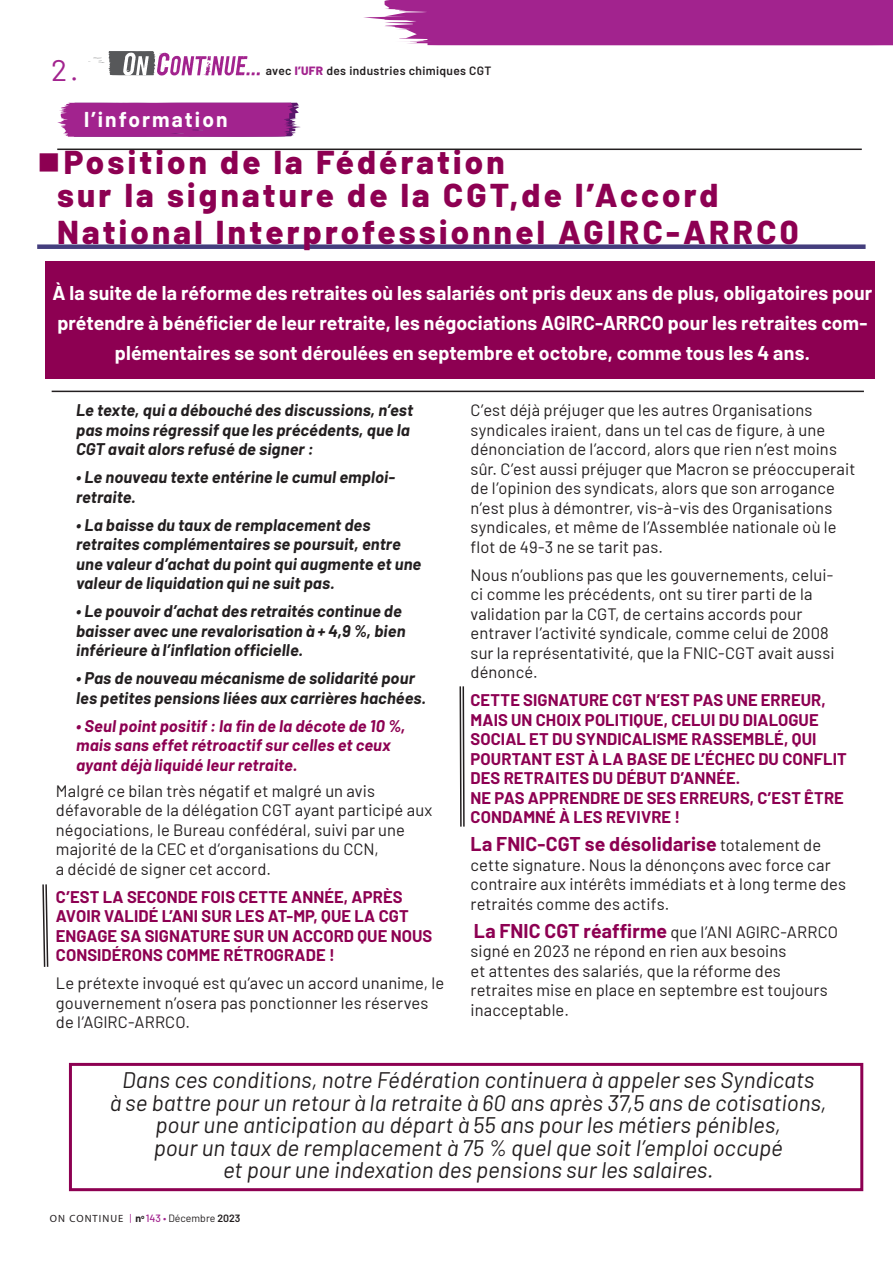
<style>
.page{position:relative;width:893px;height:1263px;background:#fff}
.page>*{position:absolute;margin:0;border:0;box-sizing:border-box;transform-origin:0 0}
.t1{font:800 33px/33px "Barlow";letter-spacing:.1em;color:#8d0052}
.t2{font:30px "Barlow";color:#a2238e}
.chapeau_article{font:italic 22.5px/22.5px "Barlow";color:#231f20;text-align:center}
.titre_rubrique{font:700 21px "Barlow";letter-spacing:.1em;color:#fff}
.chapeau_article-2{font:700 19.5px/30px "Barlow";letter-spacing:.005em;color:#fff;text-align:center}
.chapeau_article-3{font:700 19.5px "Barlow";letter-spacing:.005em;color:#8d0052}
.chapeau_article-4{font:16.5px/19.5px "Barlow";letter-spacing:.005em;color:#231f20}
.chapeau_article-5{font:italic 700 16.5px/19.5px "Barlow";letter-spacing:.01em;color:#231f20}
.chapeau_article-6{font:700 16.5px/19.5px "Barlow";letter-spacing:.005em;color:#8d0052}
.chapeau_article-7{font:italic 700 16.5px/19.5px "Barlow";letter-spacing:.005em;color:#8d0052}
.t3{font:600 12px "Barlow";letter-spacing:.03em;color:#231f20}
.t4{font:10.5px "Myriad Pro";letter-spacing:.1em;color:#231f20}
.s1{font-weight:800;color:#a2238e}
.s2{font-weight:400;font-size:16.5px;color:#231f20}
.s3{font-weight:700;font-size:19.5px;color:#8d0052}
.s4{font-family:"Barlow";color:#a2238e}
.s5{font-family:"Barlow";font-weight:700}
.s6{font-family:"Barlow";font-weight:500;color:#a2238e}
.s7{font-family:"Barlow"}
.s8{font-family:"Barlow";font-weight:600}
</style>
<div class="page">
<svg style="left:88px;top:51px;width:172px;height:25px"></svg>
<svg style="left:363px;top:0;width:530px;height:45px;background:#a93396"></svg>
<div style="left:37px;top:244px;width:829px;height:5px;background:#443e7d"></div>
<hr style="left:52px;top:391px;width:812px;height:1px;background:#231f20">
<div style="left:45px;top:261px;width:830px;height:117px;background:#8d0052"></div>
<svg style="left:42px;top:884px;width:7px;height:83px"></svg>
<svg style="left:459px;top:686px;width:6px;height:141px"></svg>
<div style="left:69px;top:1063px;width:794px;height:128px;border:3px solid #8d0052"></div>
<hr style="left:57px;top:149px;width:805px;height:1px;background:#231f20">
<svg style="left:57px;top:103px;width:244px;height:34px;background:#a42e93"></svg>
<h2 class="t2" style="left:51px;top:48px;width:29px">2.</h2>
<p class="t3" style="left:266px;top:62px;width:227px">avec <span class="s1">l’UFR</span> des industries chimiques CGT</p>
<p class="titre_rubrique" style="left:84px;top:104px;width:145px">l’information</p>
<p class="t1" style="left:57px;top:143px;width:663px;text-indent:-20px">■Position de la Fédération<br>sur la signature de la CGT,de l’Accord</p>
<p class="t1" style="left:57px;top:214px;width:743px">National Interprofessionnel AGIRC-ARRC0</p>
<p class="chapeau_article-2" style="left:52px;top:276px;width:821px">À la suite de la réforme des retraites où les salariés ont pris deux ans de plus, obligatoires pour prétendre à bénéficier de leur retraite, les négociations AGIRC-ARRCO pour les retraites com&shy;plémentaires se sont déroulées en septembre et octobre, comme tous les 4 ans.</p>
<p class="chapeau_article-5" style="left:76px;top:399px;width:339px">Le texte, qui a débouché des discussions, n’est pas moins régressif que les précédents, que la<br>CGT avait alors refusé de signer :</p>
<p class="chapeau_article-5" style="left:76px;top:466px;width:320px">• Le nouveau texte entérine le cumul emploi&shy;retraite.</p>
<p class="chapeau_article-5" style="left:76px;top:514px;width:347px">• La baisse du taux de remplacement des retraites complémentaires se poursuit, entre une valeur d’achat du point qui augmente et une valeur de liquidation qui ne suit pas.</p>
<p class="chapeau_article-5" style="left:76px;top:600px;width:331px">• Le pouvoir d’achat des retraités continue de baisser avec une revalorisation à + 4,9 %, bien inférieure à l’inflation officielle.</p>
<p class="chapeau_article-5" style="left:76px;top:667px;width:351px">• Pas de nouveau mécanisme de solidarité pour les petites pensions liées aux carrières hachées.</p>
<p class="chapeau_article-7" style="left:76px;top:715px;width:331px">• Seul point positif : la fin de la décote de 10 %, mais sans effet rétroactif sur celles et ceux ayant déjà liquidé leur retraite.</p>
<p class="chapeau_article-4" style="left:56px;top:780px;width:378px">Malgré ce bilan très négatif et malgré un avis défavorable de la délégation CGT ayant participé aux négociations, le Bureau confédéral, suivi par une majorité de la CEC et d’organisations du CCN,<br>a décidé de signer cet accord.</p>
<p class="chapeau_article-6" style="left:56px;top:886px;width:378px">C’EST LA SECONDE FOIS CETTE ANNÉE, APRÈS AVOIR VALIDÉ L’ANI SUR LES AT-MP, QUE LA CGT ENGAGE SA SIGNATURE SUR UN ACCORD QUE NOUS CONSIDÉRONS COMME RÉTROGRADE !</p>
<p class="chapeau_article-4" style="left:56px;top:972px;width:390px">Le prétexte invoqué est qu’avec un accord unanime, le gouvernement n’osera pas ponctionner les réserves de l’AGIRC-ARRCO.</p>
<p class="chapeau_article-4" style="left:471px;top:399px;width:386px">C’est déjà préjuger que les autres Organisations syndicales iraient, dans un tel cas de figure, à une dénonciation de l’accord, alors que rien n’est moins sûr. C’est aussi préjuger que Macron se préoccuperait de l’opinion des syndicats, alors que son arrogance n’est plus à démontrer, vis-à-vis des Organisations syndicales, et même de l’Assemblée nationale où le flot de 49-3 ne se tarit pas.</p>
<p class="chapeau_article-4" style="left:471px;top:564px;width:365px">Nous n’oublions pas que les gouvernements, celui&shy;ci comme les précédents, ont su tirer parti de la validation par la CGT, de certains accords pour entraver l’activité syndicale, comme celui de 2008 sur la représentativité, que la FNIC-CGT avait aussi dénoncé.</p>
<p class="chapeau_article-6" style="left:471px;top:689px;width:378px">CETTE SIGNATURE CGT N’EST PAS UNE ERREUR, MAIS UN CHOIX POLITIQUE, CELUI DU DIALOGUE SOCIAL ET DU SYNDICALISME RASSEMBLÉ, QUI POURTANT EST À LA BASE DE L’ÉCHEC DU CONFLIT DES RETRAITES DU DÉBUT D’ANNÉE.<br>NE PAS APPRENDRE DE SES ERREURS, C’EST ÊTRE CONDAMNÉ À LES REVIVRE !</p>
<p class="chapeau_article-3" style="left:471px;top:830px;width:352px">La FNIC-CGT se désolidarise <span class="s2">totalement de</span></p>
<p class="chapeau_article-4" style="left:471px;top:854px;width:377px">cette signature. Nous la dénonçons avec force car contraire aux intérêts immédiats et à long terme des retraités comme des actifs.</p>
<p class="chapeau_article-4" style="left:471px;top:921px;width:369px"><span class="s3">La FNIC CGT réaffirme</span> que l’ANI AGIRC-ARRCO signé en 2023 ne répond en rien aux besoins<br>et attentes des salariés, que la réforme des retraites mise en place en septembre est toujours inacceptable.</p>
<p class="chapeau_article" style="left:110px;top:1067px;width:718px">Dans ces conditions, notre Fédération continuera à appeler ses Syndicats<br>à se battre pour un retour à la retraite à 60 ans après 37,5 ans de cotisations, pour une anticipation au départ à 55 ans pour les métiers pénibles,<br>pour un taux de remplacement à 75 % quel que soit l’emploi occupé<br>et pour une indexation des pensions sur les salaires.</p>
<p class="t4" style="left:50px;top:1212px;width:192px">ON CONTINUE <span class="s4">|</span> <span class="s5">n</span><sup>o</sup> <span class="s6">143</span> <span class="s4">•</span> <span class="s7">Décembre</span> <span class="s8">2023</span></p>
</div>
